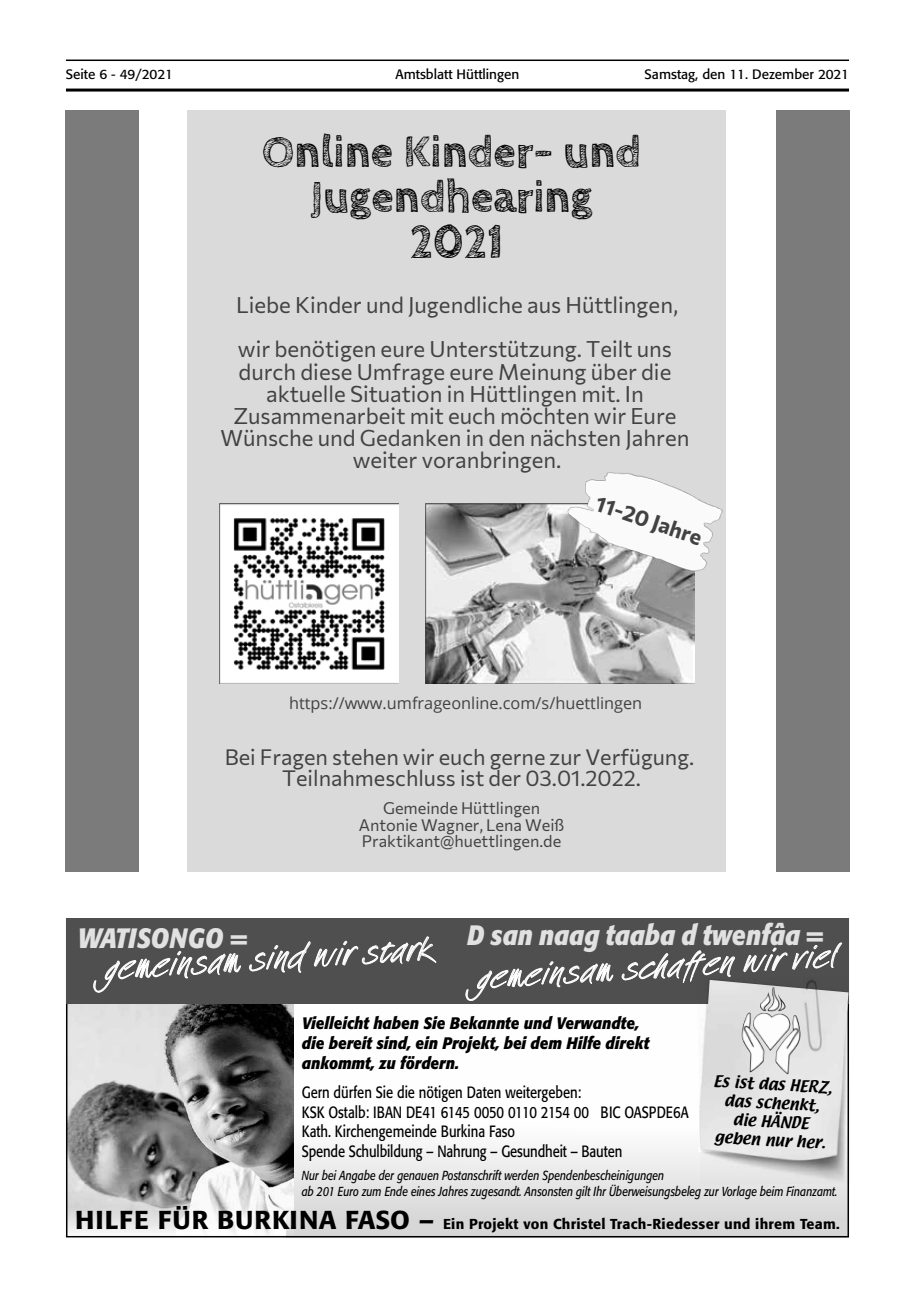
<style>
.page{position:relative;width:915px;height:1297px;background:#fff}
.page>*{position:absolute;margin:0;border:0;box-sizing:border-box;transform-origin:0 0}
.t1{font:45.15px/45.2px "Cabin Sketch";color:#030303;text-align:center}
.t2{font:35.1px "Challenger Std";color:#fff;scale:.76 1}
.t3{font:33.15px "Challenger Std";color:#fff;scale:.81 1}
.t4{font:italic 700 27.75px "Formata";color:#e1e1e1;scale:.87 1}
.t5{font:22.2px/22.2px "Commissioner";color:#424242}
.t6{font:21.75px/21.8px "Commissioner";color:#424242;text-align:center}
.t7{font:italic 700 16.5px/20.1px "Formata";color:#000;scale:.9 1}
.t8{font:16.35px/16.4px "Commissioner";color:#424242;text-align:center}
.t9{font:16.35px "Open+Sans";color:#424242}
.t10{font:16.2px/19.4px "Formata";color:#000;scale:.81 1}
.t11{font:14.4px/18.6px "Textile";color:#000;text-align:center}
.t12{font:500 14.25px "Formata";letter-spacing:.02em;color:#000}
.t13{font:13.5px "Formata";color:#000}
.t14{font:italic 12.9px/15.3px "Formata";color:#000;scale:.81 1}
.s1{font-size:25.65px}
</style>
<div class="page">
<hr style="left:66px;top:60px;width:782px;height:1px;background:#000">
<hr style="left:66px;top:89px;width:782px;height:3px;background:#000">
<div style="left:187px;top:111px;width:538px;height:761px;background:#dadada"></div>
<img style="left:425px;top:503px;width:269px;height:180px">
<img style="left:560px;top:457px;width:165px;height:117px">
<img style="left:219px;top:504px;width:179px;height:179px">
<div style="left:66px;top:111px;width:73px;height:761px;background:#7b7b7b"></div>
<div style="left:775px;top:111px;width:73px;height:761px;background:#7b7b7b"></div>
<svg style="left:293px;top:1003px;width:552px;height:231px"></svg>
<img style="left:69px;top:1003px;width:224px;height:231px">
<div style="left:67px;top:918px;width:781px;height:85px;background:#4f4f4f"></div>
<svg style="left:93px;top:951px;width:148px;height:42px"></svg>
<svg style="left:249px;top:936px;width:187px;height:37px"></svg>
<svg style="left:465px;top:961px;width:148px;height:40px"></svg>
<svg style="left:621px;top:942px;width:222px;height:218px"></svg>
<img style="left:696px;top:976px;width:154px;height:209px">
<img style="left:739px;top:987px;width:62px;height:88px">
<p class="t13" style="left:66px;top:66px;width:108px">Seite 6 - 49/2021</p>
<p class="t13" style="left:395px;top:66px;width:125px">Amtsblatt Hüttlingen</p>
<p class="t13" style="left:644px;top:66px;width:206px">Samstag, den 11. Dezember 2021</p>
<h1 class="t1" style="left:262px;top:130px;width:380px">Online Kinder- und<br>Jugendhearing<br>2021</h1>
<p class="t5" style="left:236px;top:281px;width:443px;line-height:44.2px">Liebe Kinder und Jugendliche aus Hüttlingen, wir benötigen eure Unterstützung. Teilt uns</p>
<p class="t5" style="left:220px;top:359px;width:470px;text-align:center">durch diese Umfrage eure Meinung über die aktuelle Situation in Hüttlingen mit. In Zusammenarbeit mit euch möchten wir Eure Wünsche und Gedanken in den nächsten Jahren weiter voranbringen.</p>
<p class="t6" style="left:600px;top:490px;width:113px;rotate:19deg">11-20 Jahre</p>
<p class="t9" style="left:289px;top:692px;width:354px">https://www.umfrageonline.com/s/huettlingen</p>
<p class="t6" style="left:225px;top:744px;width:471px">Bei Fragen stehen wir euch gerne zur Verfügung.<br>Teilnahmeschluss ist der 03.01.2022.</p>
<p class="t8" style="left:358px;top:799px;width:207px">Gemeinde Hüttlingen<br>Antonie Wagner, Lena Weiß<br>Praktikant@huettlingen.de</p>
<p class="t4" style="left:467px;top:918px;width:410px">D san naag taaba d twenfâa =</p>
<p class="t4" style="left:77px;top:921px;width:196px">WATISONGO =</p>
<h2 class="t2" style="left:104px;top:948px;width:434px;rotate:-4deg">gemeinsam sind wir stark</h2>
<h3 class="t3" style="left:476px;top:959px;width:446px;rotate:-4deg">gemeinsam schaffen wir viel</h3>
<p class="t7" style="left:302px;top:1013px;width:387px">Vielleicht haben Sie Bekannte und Verwandte, die bereit sind, ein Projekt, bei dem Hilfe direkt ankommt, zu fördern.</p>
<p class="t11" style="left:713px;top:1072px;width:120px;rotate:3deg">Es ist das HERZ, das schenkt, die HÄNDE geben nur her.</p>
<p class="t10" style="left:302px;top:1083px;width:479px">Gern dürfen Sie die nötigen Daten weitergeben:<br>KSK Ostalb: IBAN DE41 6145 0050 0110 2154 00 BIC OASPDE6A Kath. Kirchengemeinde Burkina Faso<br>Spende Schulbildung – Nahrung – Gesundheit – Bauten</p>
<p class="t14" style="left:302px;top:1168px;width:663px">Nur bei Angabe der genauen Postanschrift werden Spendenbescheinigungen<br>ab 201 Euro zum Ende eines Jahres zugesandt. Ansonsten gilt Ihr Überweisungsbeleg zur Vorlage beim Finanzamt.</p>
<p class="t12" style="left:75px;top:1215px;width:765px"><span class="s1">HILFE FÜR BURKINA FASO –</span> Ein Projekt von Christel Trach-Riedesser und ihrem Team.</p>
</div>
